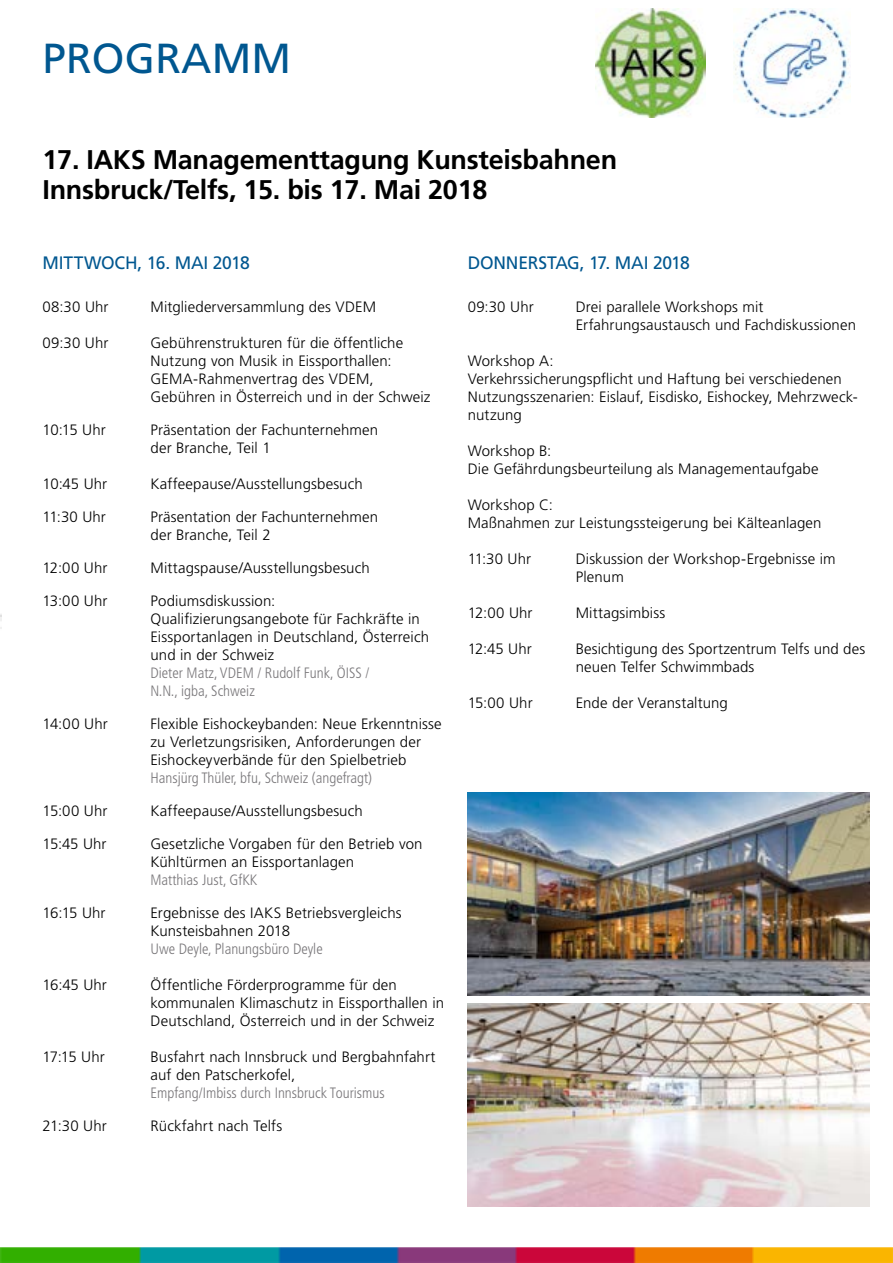
<style>
.page{position:relative;width:893px;height:1263px;background:#fff}
.page>*{position:absolute;margin:0;border:0;box-sizing:border-box;transform-origin:0 0}
.t1{font:42px "Frutiger LT";letter-spacing:.005em;color:#005790}
.t2{font:700 27px/30px "Frutiger LT";letter-spacing:-.01em;color:#000}
.t3{font:18px "Frutiger LT";letter-spacing:-.015em;color:#005790}
.t4{font:300 15px/18px "Frutiger LT";letter-spacing:.01em;color:#000}
.t5{font:300 condensed 15px/18px "Frutiger LT";color:#79777a}
</style>
<div class="page">
<img style="left:0;top:1247px;width:893px;height:16px">
<img style="left:595px;top:9px;width:111px;height:109px">
<img style="left:734px;top:9px;width:116px;height:109px">
<img style="left:468px;top:792px;width:402px;height:203px">
<img style="left:468px;top:1004px;width:402px;height:203px">
<h1 class="t1" style="left:43px;top:34px;width:250px">PROGRAMM</h1>
<h2 class="t2" style="left:43px;top:145px;width:576px">17. IAKS Managementtagung Kunsteisbahnen<br>Innsbruck/Telfs, 15. bis 17. Mai 2018</h2>
<p class="t3" style="left:43px;top:252px;width:209px">MITTWOCH, 16. MAI 2018</p>
<p class="t4" style="left:43px;top:298px;width:68px">08:30 Uhr</p>
<p class="t4" style="left:151px;top:298px;width:227px">Mitgliederversammlung des VDEM</p>
<p class="t4" style="left:43px;top:334px;width:67px">09:30 Uhr</p>
<p class="t4" style="left:151px;top:334px;width:282px">Gebührenstrukturen für die öffentliche Nutzung von Musik in Eissporthallen:<br>GEMA-Rahmenvertrag des VDEM, Gebühren in Österreich und in der Schweiz</p>
<p class="t4" style="left:43px;top:421px;width:65px">10:15 Uhr</p>
<p class="t4" style="left:151px;top:421px;width:229px">Präsentation der Fachunternehmen der Branche, Teil 1</p>
<p class="t4" style="left:43px;top:475px;width:66px">10:45 Uhr</p>
<p class="t4" style="left:151px;top:475px;width:214px">Kaffeepause/Ausstellungsbesuch</p>
<p class="t4" style="left:43px;top:508px;width:65px">11:30 Uhr</p>
<p class="t4" style="left:151px;top:508px;width:229px">Präsentation der Fachunternehmen der Branche, Teil 2</p>
<p class="t4" style="left:43px;top:559px;width:66px">12:00 Uhr</p>
<p class="t4" style="left:151px;top:559px;width:221px">Mittagspause/Ausstellungsbesuch</p>
<p class="t4" style="left:43px;top:592px;width:66px">13:00 Uhr</p>
<p class="t4" style="left:151px;top:592px;width:280px">Podiumsdiskussion:<br>Qualifizierungsangebote für Fachkräfte in<br>Eissportanlagen in Deutschland, Österreich und in der Schweiz</p>
<p class="t5" style="left:151px;top:664px;width:220px">Dieter Matz, VDEM / Rudolf Funk, ÖISS /<br>N.N., igba, Schweiz</p>
<p class="t4" style="left:43px;top:715px;width:67px">14:00 Uhr</p>
<p class="t4" style="left:151px;top:715px;width:293px">Flexible Eishockeybanden: Neue Erkenntnisse zu Verletzungsrisiken, Anforderungen der<br>Eishockeyverbände für den Spielbetrieb</p>
<p class="t5" style="left:151px;top:769px;width:223px">Hansjürg Thüler, bfu, Schweiz (angefragt)</p>
<p class="t4" style="left:43px;top:802px;width:66px">15:00 Uhr</p>
<p class="t4" style="left:151px;top:802px;width:214px">Kaffeepause/Ausstellungsbesuch</p>
<p class="t4" style="left:43px;top:835px;width:66px">15:45 Uhr</p>
<p class="t4" style="left:151px;top:835px;width:274px">Gesetzliche Vorgaben für den Betrieb von<br>Kühltürmen an Eissportanlagen</p>
<p class="t5" style="left:151px;top:871px;width:108px">Matthias Just, GfKK</p>
<p class="t4" style="left:43px;top:904px;width:65px">16:15 Uhr</p>
<p class="t4" style="left:151px;top:904px;width:253px">Ergebnisse des IAKS Betriebsvergleichs<br>Kunsteisbahnen 2018</p>
<p class="t5" style="left:151px;top:940px;width:174px">Uwe Deyle, Planungsbüro Deyle</p>
<p class="t4" style="left:43px;top:976px;width:66px">16:45 Uhr</p>
<p class="t4" style="left:151px;top:976px;width:295px">Öffentliche Förderprogramme für den kommunalen Klimaschutz in Eissporthallen in<br>Deutschland, Österreich und in der Schweiz</p>
<p class="t4" style="left:43px;top:1048px;width:64px">17:15 Uhr</p>
<p class="t4" style="left:151px;top:1048px;width:287px">Busfahrt nach Innsbruck und Bergbahnfahrt auf den Patscherkofel,</p>
<p class="t5" style="left:151px;top:1084px;width:236px">Empfang/Imbiss durch Innsbruck Tourismus</p>
<p class="t4" style="left:43px;top:1117px;width:66px">21:30 Uhr</p>
<p class="t4" style="left:151px;top:1117px;width:133px">Rückfahrt nach Telfs</p>
<p class="t3" style="left:468px;top:252px;width:224px">DONNERSTAG, 17. MAI 2018</p>
<p class="t4" style="left:468px;top:298px;width:67px">09:30 Uhr</p>
<p class="t4" style="left:576px;top:298px;width:282px">Drei parallele Workshops mit<br>Erfahrungsaustausch und Fachdiskussionen</p>
<p class="t4" style="left:468px;top:352px;width:391px">Workshop A:<br>Verkehrssicherungspflicht und Haftung bei verschiedenen Nutzungsszenarien: Eislauf, Eisdisko, Eishockey, Mehrzweck&shy;nutzung</p>
<p class="t4" style="left:468px;top:442px;width:352px">Workshop B:<br>Die Gefährdungsbeurteilung als Managementaufgabe</p>
<p class="t4" style="left:468px;top:496px;width:355px">Workshop C:<br>Maßnahmen zur Leistungssteigerung bei Kälteanlagen</p>
<p class="t4" style="left:468px;top:550px;width:65px">11:30 Uhr</p>
<p class="t4" style="left:576px;top:550px;width:261px">Diskussion der Workshop-Ergebnisse im<br>Plenum</p>
<p class="t4" style="left:468px;top:604px;width:66px">12:00 Uhr</p>
<p class="t4" style="left:576px;top:604px;width:91px">Mittagsimbiss</p>
<p class="t4" style="left:468px;top:640px;width:66px">12:45 Uhr</p>
<p class="t4" style="left:576px;top:640px;width:291px">Besichtigung des Sportzentrum Telfs und des neuen Telfer Schwimmbads</p>
<p class="t4" style="left:468px;top:694px;width:66px">15:00 Uhr</p>
<p class="t4" style="left:576px;top:694px;width:154px">Ende der Veranstaltung</p>
</div>
